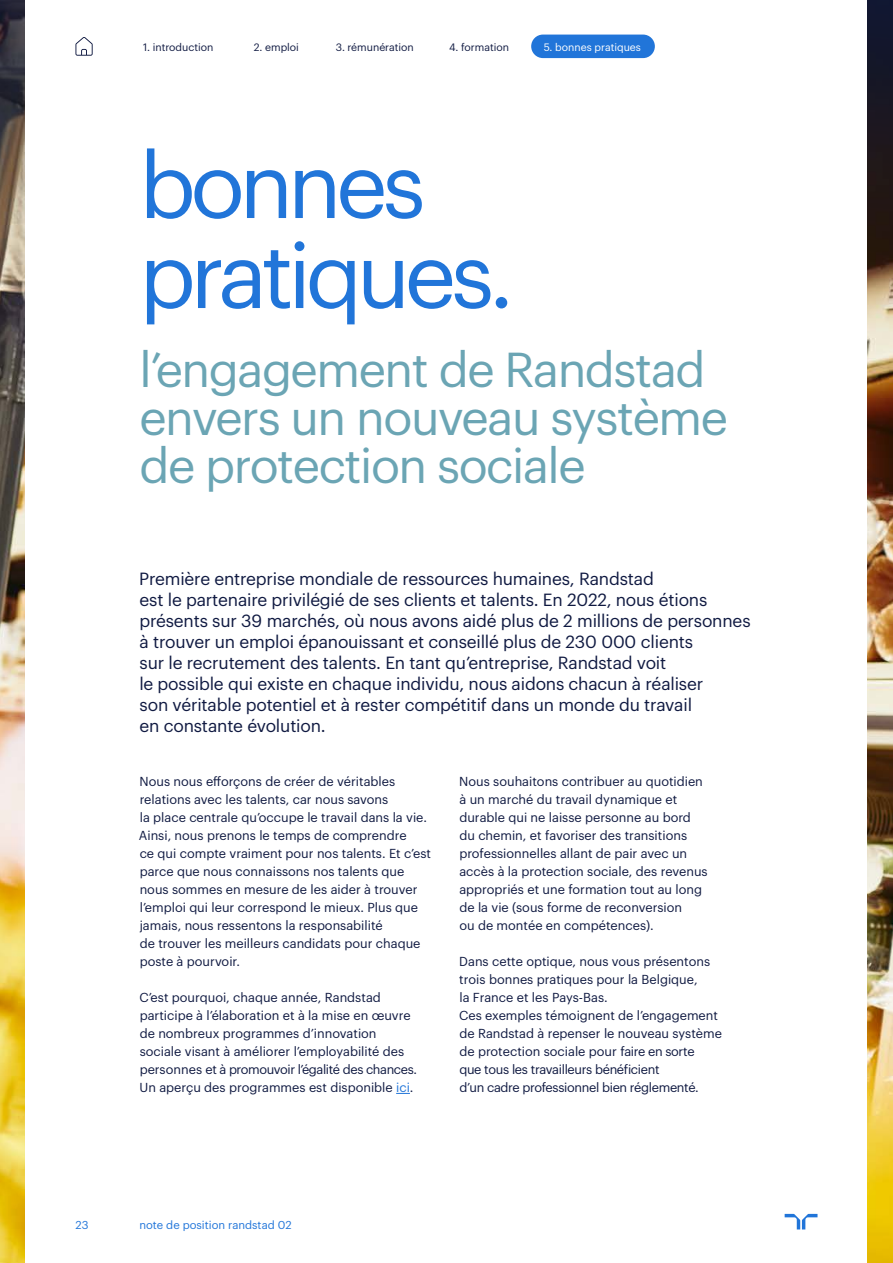
<style>
.page{position:relative;width:893px;height:1263px;background:#fff}
.page>*{position:absolute;margin:0;border:0;box-sizing:border-box;transform-origin:0 0}
.Heading_60_60_Minus6{font:90px/90px "Graphik";letter-spacing:-.06em;color:#2175d9}
.Introduction{font:48px/48px "Graphik";letter-spacing:-.03em;color:#6ba5b4}
.Introduction-2{font:17.25px/21px "Graphik";letter-spacing:-.01em;color:#0f1941}
.RS_BodyCopy_PAPP{font:12.75px/18px "Graphik";color:#0f1941}
.t1{font:11.25px "Graphik";color:#2175d9}
.t2{font:10.5px "Graphik";color:#0f1941}
.t3{font:10.5px "Graphik";color:#fff}
.s1{color:#2175d9}
</style>
<div class="page">
<img style="left:0;top:544px;width:893px;height:719px">
<img style="left:0;top:0;width:893px;height:544px">
<div style="left:26px;top:0;width:841px;height:1263px;background:#fff"></div>
<svg style="left:396px;top:1093px;width:14px;height:1px"></svg>
<svg style="left:75px;top:37px;width:18px;height:19px"></svg>
<svg style="left:785px;top:1214px;width:32px;height:15px"></svg>
<div style="left:531px;top:35px;width:124px;height:23px;background:#2175d9;border-radius:12px"></div>
<p class="t1" style="left:75px;top:1217px;width:15px">23</p>
<p class="t2" style="left:143px;top:39px;width:72px">1. introduction</p>
<p class="t2" style="left:254px;top:39px;width:47px">2. emploi</p>
<p class="t2" style="left:336px;top:39px;width:80px">3. rémunération</p>
<p class="t2" style="left:449px;top:39px;width:62px">4. formation</p>
<p class="t3" style="left:544px;top:39px;width:99px">5. bonnes pratiques</p>
<p class="Heading_60_60_Minus6" style="left:139px;top:133px;width:376px">bonnes pratiques.</p>
<p class="Introduction" style="left:139px;top:342px;width:590px">l’engagement de Randstad envers un nouveau système de protection sociale</p>
<p class="Introduction-2" style="left:139px;top:567px;width:613px">Première entreprise mondiale de ressources humaines, Randstad<br>est le partenaire privilégié de ses clients et talents. En 2022, nous étions présents sur 39 marchés, où nous avons aidé plus de 2 millions de personnes à trouver un emploi épanouissant et conseillé plus de 230 000 clients<br>sur le recrutement des talents. En tant qu’entreprise, Randstad voit<br>le possible qui existe en chaque individu, nous aidons chacun à réaliser<br>son véritable potentiel et à rester compétitif dans un monde du travail<br>en constante évolution.</p>
<p class="RS_BodyCopy_PAPP" style="left:139px;top:771px;width:294px">Nous nous efforçons de créer de véritables relations avec les talents, car nous savons<br>la place centrale qu’occupe le travail dans la vie.<br>Ainsi, nous prenons le temps de comprendre<br>ce qui compte vraiment pour nos talents. Et c’est parce que nous connaissons nos talents que nous sommes en mesure de les aider à trouver l’emploi qui leur correspond le mieux. Plus que jamais, nous ressentons la responsabilité<br>de trouver les meilleurs candidats pour chaque poste à pourvoir.</p>
<p class="RS_BodyCopy_PAPP" style="left:139px;top:987px;width:279px">C’est pourquoi, chaque année, Randstad participe à l’élaboration et à la mise en œuvre de nombreux programmes d’innovation sociale visant à améliorer l’employabilité des personnes et à promouvoir l’égalité des chances.<br>Un aperçu des programmes est disponible <span class="s1">ici</span>.</p>
<p class="RS_BodyCopy_PAPP" style="left:459px;top:771px;width:250px">Nous souhaitons contribuer au quotidien à un marché du travail dynamique et durable qui ne laisse personne au bord du chemin, et favoriser des transitions professionnelles allant de pair avec un accès à la protection sociale, des revenus appropriés et une formation tout au long de la vie (sous forme de reconversion<br>ou de montée en compétences).</p>
<p class="RS_BodyCopy_PAPP" style="left:459px;top:951px;width:264px">Dans cette optique, nous vous présentons trois bonnes pratiques pour la Belgique,<br>la France et les Pays-Bas.<br>Ces exemples témoignent de l’engagement de Randstad à repenser le nouveau système de protection sociale pour faire en sorte<br>que tous les travailleurs bénéficient<br>d’un cadre professionnel bien réglementé.</p>
<p class="t1" style="left:139px;top:1217px;width:154px">note de position randstad 02</p>
</div>
